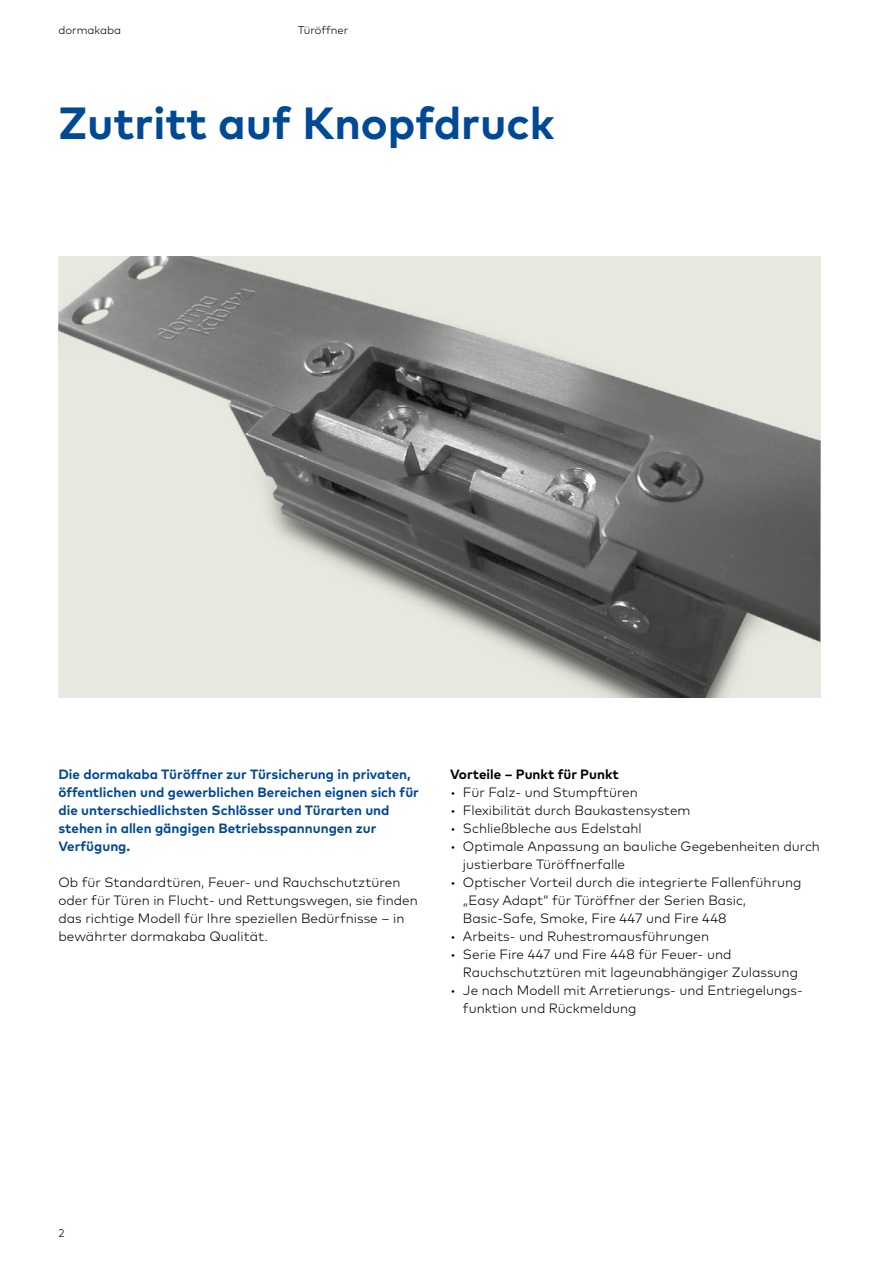
<style>
.page{position:relative;width:893px;height:1263px;background:#fff}
.page>*{position:absolute;margin:0;border:0;box-sizing:border-box;transform-origin:0 0}
.t1{font:700 45px "Mark Pro";color:#004994}
.t2{font:300 13.5px/18px "Mark Pro";color:#000}
.t3{font:700 13.5px/18px "Mark Pro";color:#004994}
.t4{font:700 13.5px "Mark Pro";color:#000}
.t5{font:300 11.25px "Mark Pro";color:#000}
</style>
<div class="page">
<img style="left:58px;top:256px;width:763px;height:441px">
<p class="t5" style="left:58px;top:21px;width:64px">dormakaba</p>
<p class="t5" style="left:298px;top:21px;width:52px">Türöffner</p>
<h1 class="t1" style="left:58px;top:89px;width:497px">Zutritt auf Knopfdruck</h1>
<p class="t3" style="left:58px;top:764px;width:362px">Die dormakaba Türöffner zur Türsicherung in privaten, öffentlichen und gewerblichen Bereichen eignen sich für die unterschiedlichsten Schlösser und Türarten und stehen in allen gängigen Betriebsspannungen zur Verfügung.</p>
<p class="t2" style="left:58px;top:872px;width:361px">Ob für Standardtüren, Feuer- und Rauchschutztüren oder für Türen in Flucht- und Rettungswegen, sie finden das richtige Modell für Ihre speziellen Bedürfnisse – in bewährter dormakaba Qualität.</p>
<p class="t4" style="left:450px;top:763px;width:170px">Vorteile – Punkt für Punkt</p>
<p class="t2" style="left:450px;top:782px;width:189px">• Für Falz- und Stumpftüren</p>
<p class="t2" style="left:450px;top:800px;width:242px">• Flexibilität durch Baukastensystem</p>
<p class="t2" style="left:450px;top:818px;width:193px">• Schließbleche aus Edelstahl</p>
<p class="t2" style="left:463px;top:836px;width:358px;text-indent:-13px">• Optimale Anpassung an bauliche Gegebenheiten durch justierbare Türöffnerfalle</p>
<p class="t2" style="left:463px;top:872px;width:340px;text-indent:-13px">• Optischer Vorteil durch die integrierte Fallenführung „Easy Adapt“ für Türöffner der Serien Basic,<br>Basic-Safe, Smoke, Fire 447 und Fire 448</p>
<p class="t2" style="left:450px;top:926px;width:260px">• Arbeits- und Ruhestromausführungen</p>
<p class="t2" style="left:463px;top:944px;width:337px;text-indent:-13px">• Serie Fire 447 und Fire 448 für Feuer- und<br>Rauchschutztüren mit lageunabhängiger Zulassung</p>
<p class="t2" style="left:463px;top:980px;width:341px;text-indent:-13px">• Je nach Modell mit Arretierungs- und Entriegelungs&shy;funktion und Rückmeldung</p>
<p class="t5" style="left:58px;top:1224px;width:8px">2</p>
</div>
